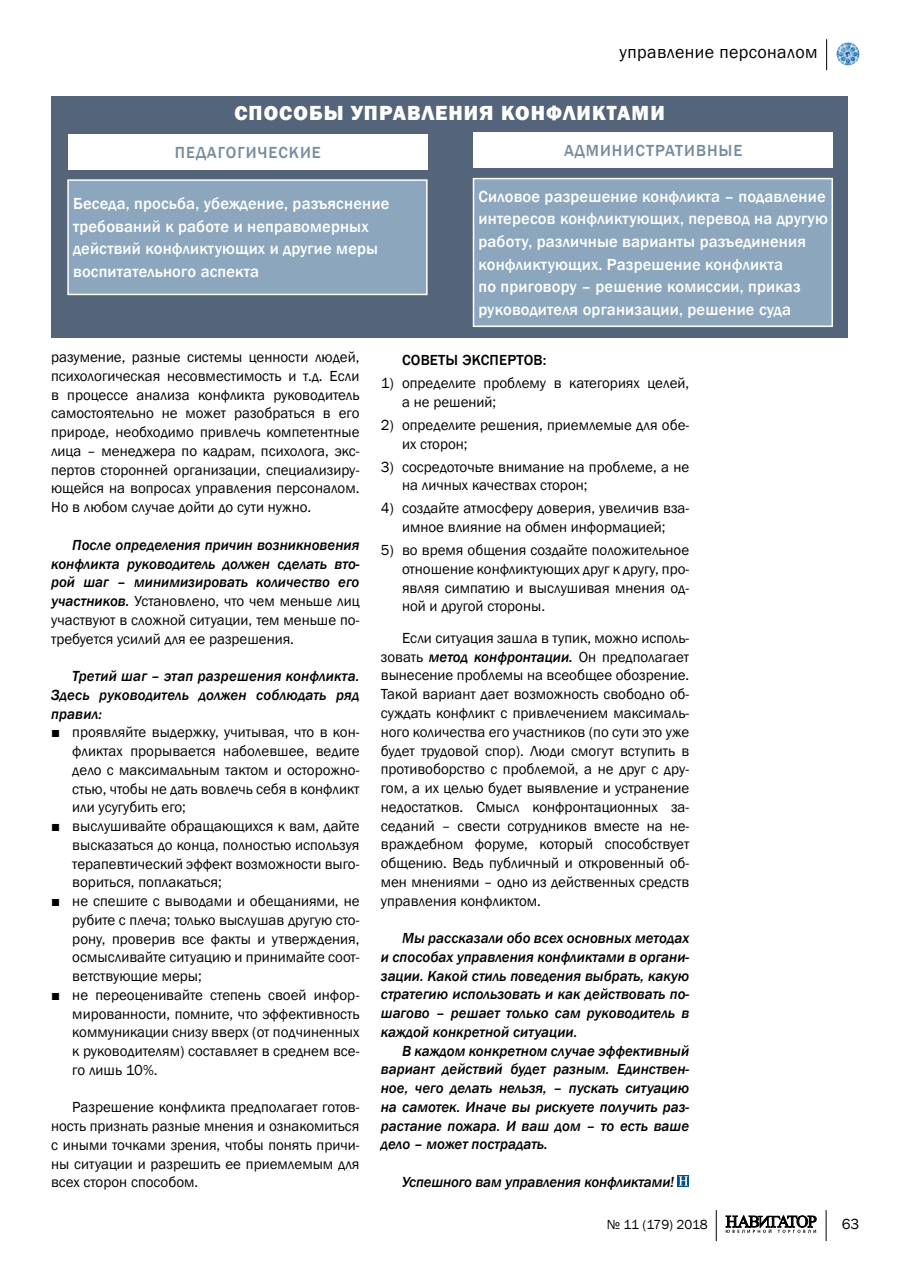
<style>
.page{position:relative;width:902px;height:1263px;background:#fff}
.page>*{position:absolute;margin:0;border:0;box-sizing:border-box;transform-origin:0 0}
.t1{font:800 21px "Franklin Gothic";letter-spacing:.05em;color:#fff}
.t2{font:18px "Franklin Gothic";letter-spacing:.02em;color:#000}
.t3{font:500 16.5px/22.5px "Franklin Gothic";letter-spacing:.01em;color:#fff}
.t4{font:500 16.5px "Franklin Gothic";letter-spacing:.06em;color:#768da0}
.t5{font:15px/18.8px "Franklin Gothic";color:#000;text-align:justify}
.t6{font:italic 500 15px/18.8px "Franklin Gothic";color:#000;text-align:justify}
.t7{font:500 15px "Franklin Gothic";letter-spacing:.01em;color:#000}
.t8{font:13.5px "Franklin Gothic";letter-spacing:-.01em;color:#000}
.s1{font-weight:400;font-style:normal}
.s2{font-weight:500;font-style:italic}
</style>
<div class="page">
<img style="left:836px;top:43px;width:23px;height:22px;border-radius:11px">
<svg style="left:725px;top:1215px;width:91px;height:18px"></svg>
<hr style="left:825px;top:1210px;width:1px;height:31px;background:#000">
<hr style="left:715px;top:1210px;width:1px;height:31px;background:#000">
<hr style="left:826px;top:39px;width:1px;height:31px;background:#000">
<div style="left:51px;top:97px;width:796px;height:241px;background:#53647b"></div>
<svg style="left:677px;top:1175px;width:12px;height:12px"></svg>
<svg style="left:678px;top:1176px;width:9px;height:9px"></svg>
<div style="left:68px;top:180px;width:359px;height:114px;background:#8ca7bd"></div>
<div style="left:67px;top:179px;width:360px;height:116px;border:2px solid #fff"></div>
<div style="left:68px;top:134px;width:359px;height:36px;background:#fff"></div>
<div style="left:473px;top:179px;width:359px;height:147px;background:#8ca7bd"></div>
<div style="left:472px;top:178px;width:360px;height:149px;border:2px solid #fff"></div>
<div style="left:473px;top:133px;width:359px;height:35px;background:#fff"></div>
<p class="t2" style="left:619px;top:41px;width:199px">управление персоналом</p>
<h1 class="t1" style="left:234px;top:99px;width:429px">Способы управления конфликтами</h1>
<p class="t4" style="left:175px;top:142px;width:147px">педагогические</p>
<p class="t3" style="left:73px;top:193px;width:318px">Беседа, просьба, убеждение, разъяснение требований к работе и неправомерных действий конфликтующих и другие меры воспитательного аспекта</p>
<p class="t4" style="left:564px;top:140px;width:180px">адм инистративные</p>
<p class="t3" style="left:478px;top:185px;width:351px">Силовое разрешение конфликта – подавление интересов конфликтующих, перевод на другую работу, различные варианты разъединения конфликтующих. Разрешение конфликта<br>по приговору – решение комиссии, приказ руководителя организации, решение суда</p>
<p class="t5" style="left:51px;top:348px;width:310px">разумение, разные системы ценности людей, психологическая несовместимость и т.д. Если в процессе анализа конфликта руководитель самостоятельно не может разобраться в его природе, необходимо привлечь компетентные лица – менеджера по кадрам, психолога, экс&shy;пертов сторонней организации, специализиру&shy;ющейся на вопросах управления персоналом.<br>Но в любом случае дойти до сути нужно.</p>
<p class="t6" style="left:51px;top:535px;width:310px;text-indent:21px">После определения причин возникновения конфликта руководитель должен сделать вто&shy;рой шаг – минимизировать количество его участников. <span class="s1">Установлено, что чем меньше лиц участвуют в сложной ситуации, тем меньше по&shy;требуется усилий для ее разрешения.</span></p>
<p class="t6" style="left:51px;top:667px;width:310px;text-indent:21px">Третий шаг – этап разрешения конфликта.<br>Здесь руководитель должен соблюдать ряд правил:</p>
<p class="t5" style="left:72px;top:723px;width:289px;text-indent:-21px">■ проявляйте выдержку, учитывая, что в кон&shy;фликтах прорывается наболевшее, ведите дело с максимальным тактом и осторожно&shy;стью, чтобы не дать вовлечь себя в конфликт или усугубить его;</p>
<p class="t5" style="left:72px;top:817px;width:289px;text-indent:-21px">■ выслушивайте обращающихся к вам, дайте высказаться до конца, полностью используя терапевтический эффект возможности выго&shy;вориться, поплакаться;</p>
<p class="t5" style="left:72px;top:892px;width:289px;text-indent:-21px">■ не спешите с выводами и обещаниями, не рубите с плеча; только выслушав другую сто&shy;рону, проверив все факты и утверждения, осмысливайте ситуацию и принимайте соот&shy;ветствующие меры;</p>
<p class="t5" style="left:72px;top:986px;width:289px;text-indent:-21px">■ не переоценивайте степень своей инфор&shy;мированности, помните, что эффективность коммуникации снизу вверх (от подчиненных к руководителям) составляет в среднем все&shy;го лишь 10%.</p>
<p class="t5" style="left:51px;top:1098px;width:310px;text-indent:21px">Разрешение конфликта предполагает готов&shy;ность признать разные мнения и ознакомиться с иными точками зрения, чтобы понять причи&shy;ны ситуации и разрешить ее приемлемым для всех сторон способом.</p>
<p class="t7" style="left:402px;top:351px;width:79px">Советы эксп</p>
<p class="t7" style="left:499px;top:351px;width:49px">ертов:</p>
<p class="t5" style="left:402px;top:374px;width:289px;text-indent:-21px">1) определите проблему в категориях целей, а не решений;</p>
<p class="t5" style="left:402px;top:416px;width:289px;text-indent:-21px">2) определите решения, приемлемые для обе&shy;их сторон;</p>
<p class="t5" style="left:402px;top:458px;width:289px;text-indent:-21px">3) сосредоточьте внимание на проблеме, а не на личных качествах сторон;</p>
<p class="t5" style="left:381px;top:499px;width:310px;text-align:center">4) создайте атмосферу доверия, увеличив вза&shy;имное влияние на обмен информацией;</p>
<p class="t5" style="left:402px;top:541px;width:289px;text-indent:-21px">5) во время общения создайте положительное отношение конфликтующих друг к другу, про&shy;являя симпатию и выслушивая мнения од&shy;ной и другой стороны.</p>
<p class="t5" style="left:381px;top:629px;width:310px;text-indent:21px">Если ситуация зашла в тупик, можно исполь&shy;зовать <span class="s2">метод конфронтации.</span> Он предполагает вынесение проблемы на всеобщее обозрение.<br>Такой вариант дает возможность свободно об&shy;суждать конфликт с привлечением максималь&shy;ного количества его участников (по сути это уже будет трудовой спор). Люди смогут вступить в противоборство с проблемой, а не друг с дру&shy;гом, а их целью будет выявление и устранение недостатков. Смысл конфронтационных за&shy;седаний – свести сотрудников вместе на не&shy;враждебном форуме, который способствует общению. Ведь публичный и откровенный об&shy;мен мнениями – одно из действенных средств управления конфликтом.</p>
<p class="t6" style="left:381px;top:929px;width:310px;text-indent:21px">Мы рассказали обо всех основных методах и способах управления конфликтами в органи&shy;зации. Какой стиль поведения выбрать, какую стратегию использовать и как действовать по&shy;шагово – решает только сам руководитель в каждой конкретной ситуации.</p>
<p class="t6" style="left:381px;top:1041px;width:310px;text-indent:21px">В каждом конкретном случае эффективный вариант действий будет разным. Единствен&shy;ное, чего делать нельзя, – пускать ситуацию на самотек. Иначе вы рискуете получить раз&shy;растание пожара. И ваш дом – то есть ваше дело – может пострадать.</p>
<p class="t6" style="left:402px;top:1172px;width:273px">Успешного вам управления конфликтами!</p>
<p class="t8" style="left:606px;top:1216px;width:103px">№ 11 (179) 2018</p>
<p class="t5" style="left:841px;top:1215px;width:19px">63</p>
</div>
